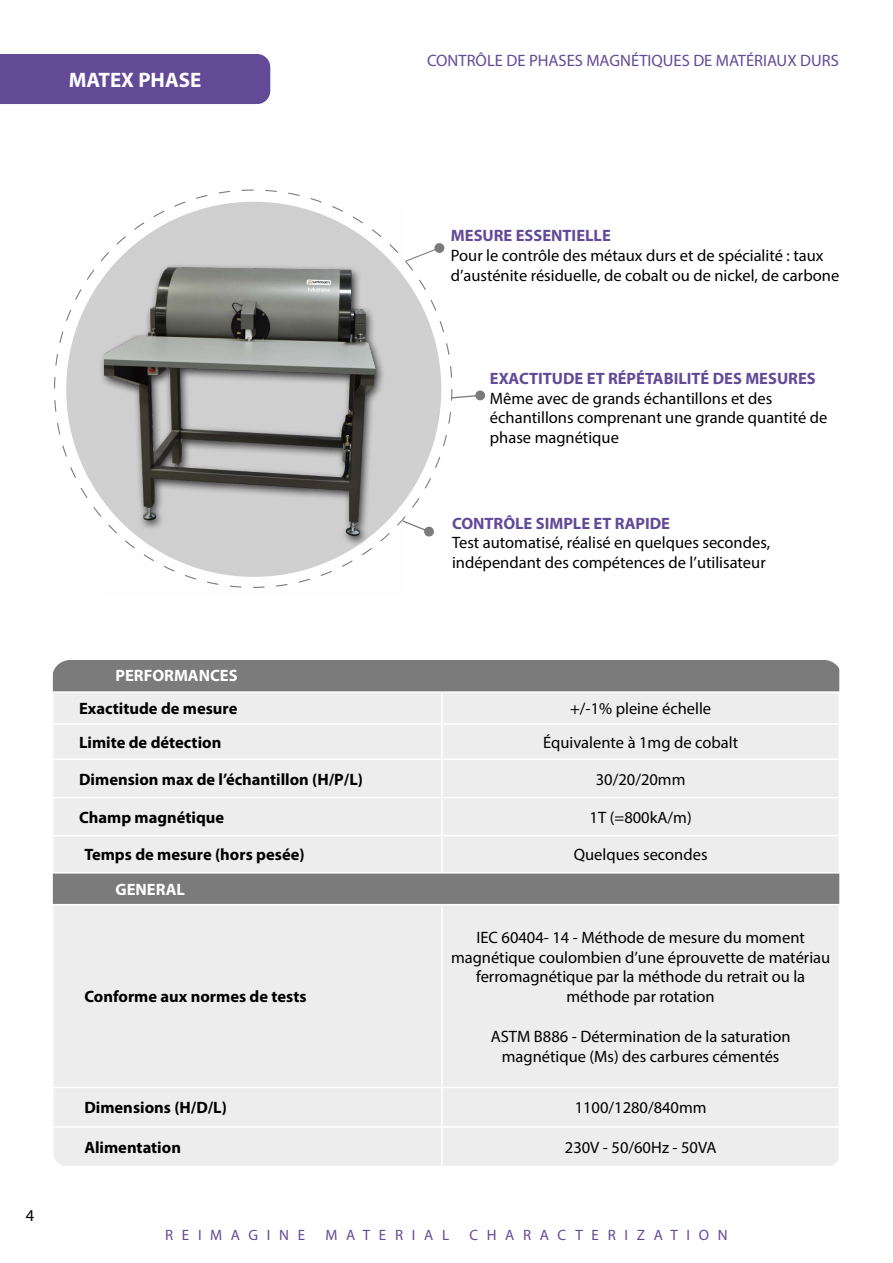
<style>
.page{position:relative;width:893px;height:1263px;background:#fff}
.page>*{position:absolute;margin:0;border:0;box-sizing:border-box;transform-origin:0 0}
.t1{font:700 21px "Myriad Pro";color:#fff}
.t2{font:16.5px/19.8px "Myriad Pro";color:#000}
.t3{font:700 16.5px "Myriad Pro";color:#000}
.t4{font:700 16.5px "Myriad Pro";color:#624a97}
.t5{font:16.5px "Myriad Pro";color:#624a97}
.t6{font:700 16.5px "Myriad Pro";color:#fff}
.t7{font:15px "Myriad Pro";letter-spacing:.58em;color:#624a97}
</style>
<div class="page">
<div style="left:0;top:54px;width:270px;height:50px;background:#624a97"></div>
<svg style="left:452px;top:395px;width:23px;height:3px"></svg>
<div style="left:475px;top:390px;width:10px;height:11px;background:#7c7b7b;border-radius:50%"></div>
<svg style="left:54px;top:190px;width:398px;height:328px"></svg>
<img style="left:105px;top:204px;width:300px;height:384px">
<svg style="left:403px;top:520px;width:31px;height:17px"></svg>
<div style="left:53px;top:660px;width:786px;height:31px;background:#7c7b7b"></div>
<div style="left:53px;top:693px;width:786px;height:473px;background:#ededed"></div>
<hr style="left:52px;top:693px;width:2px;height:30px;background:#fff">
<hr style="left:441px;top:693px;width:2px;height:30px;background:#fff">
<hr style="left:52px;top:723px;width:390px;height:2px;background:#fff">
<hr style="left:52px;top:725px;width:2px;height:33px;background:#fff">
<hr style="left:52px;top:758px;width:390px;height:2px;background:#fff">
<hr style="left:52px;top:760px;width:2px;height:37px;background:#fff">
<hr style="left:441px;top:760px;width:2px;height:37px;background:#fff">
<hr style="left:838px;top:760px;width:2px;height:37px;background:#fff">
<hr style="left:52px;top:797px;width:390px;height:1px;background:#fff">
<hr style="left:52px;top:798px;width:2px;height:37px;background:#fff">
<hr style="left:442px;top:797px;width:398px;height:1px;background:#fff">
<hr style="left:441px;top:798px;width:2px;height:37px;background:#fff">
<hr style="left:838px;top:798px;width:2px;height:37px;background:#fff">
<hr style="left:442px;top:723px;width:398px;height:2px;background:#fff">
<hr style="left:441px;top:725px;width:2px;height:33px;background:#fff">
<hr style="left:838px;top:725px;width:2px;height:33px;background:#fff">
<hr style="left:442px;top:758px;width:398px;height:2px;background:#fff">
<hr style="left:838px;top:693px;width:2px;height:30px;background:#fff">
<hr style="left:52px;top:835px;width:390px;height:1px;background:#fff">
<hr style="left:52px;top:836px;width:2px;height:36px;background:#fff">
<hr style="left:442px;top:835px;width:398px;height:1px;background:#fff">
<hr style="left:441px;top:836px;width:2px;height:36px;background:#fff">
<hr style="left:838px;top:836px;width:2px;height:36px;background:#fff">
<hr style="left:442px;top:872px;width:398px;height:1px;background:#fff">
<hr style="left:442px;top:904px;width:398px;height:1px;background:#fff">
<hr style="left:442px;top:1087px;width:398px;height:1px;background:#fff">
<hr style="left:442px;top:1126px;width:398px;height:2px;background:#fff">
<hr style="left:52px;top:905px;width:2px;height:182px;background:#fff">
<hr style="left:52px;top:1087px;width:390px;height:1px;background:#fff">
<hr style="left:52px;top:1088px;width:2px;height:38px;background:#fff">
<hr style="left:441px;top:1088px;width:2px;height:38px;background:#fff">
<hr style="left:52px;top:1126px;width:390px;height:2px;background:#fff">
<hr style="left:52px;top:1128px;width:2px;height:38px;background:#fff">
<hr style="left:441px;top:1128px;width:2px;height:38px;background:#fff">
<hr style="left:52px;top:872px;width:390px;height:1px;background:#fff">
<hr style="left:52px;top:904px;width:390px;height:1px;background:#fff">
<hr style="left:441px;top:905px;width:2px;height:182px;background:#fff">
<hr style="left:838px;top:905px;width:2px;height:182px;background:#fff">
<hr style="left:838px;top:1088px;width:2px;height:38px;background:#fff">
<hr style="left:838px;top:1128px;width:2px;height:38px;background:#fff">
<p class="t1" style="left:69px;top:66px;width:134px">MATEX PHASE</p>
<p class="t5" style="left:427px;top:51px;width:413px">CONTRÔLE DE PHASES MAGNÉTIQUES DE MATÉRIAUX DURS</p>
<p class="t2" style="left:26px;top:1206px;width:10px">4</p>
<p class="t4" style="left:451px;top:225px;width:161px">MESURE ESSENTIELLE</p>
<p class="t2" style="left:451px;top:246px;width:390px">Pour le contrôle des métaux durs et de spécialité : taux d’austénite résiduelle, de cobalt ou de nickel, de carbone</p>
<p class="t4" style="left:490px;top:367px;width:327px">EXACTITUDE ET RÉPÉTABILITÉ DES MESURES</p>
<p class="t2" style="left:490px;top:388px;width:339px">Même avec de grands échantillons et des échantillons comprenant une grande quantité de phase magnétique</p>
<p class="t4" style="left:452px;top:512px;width:220px">CONTRÔLE SIMPLE ET RAPIDE</p>
<p class="t2" style="left:452px;top:533px;width:320px">Test automatisé, réalisé en quelques secondes, indépendant des compétences de l’utilisateur</p>
<p class="t6" style="left:115px;top:665px;width:124px">PERFORMANCES</p>
<p class="t3" style="left:79px;top:698px;width:160px">Exactitude de mesure</p>
<p class="t2" style="left:570px;top:698px;width:143px">+/-1% pleine échelle</p>
<p class="t3" style="left:79px;top:731px;width:144px">Limite de détection</p>
<p class="t2" style="left:543px;top:732px;width:197px">Équivalente à 1mg de cobalt</p>
<p class="t3" style="left:79px;top:768px;width:285px">Dimension max de l’échantillon (H/P/L)</p>
<p class="t2" style="left:596px;top:769px;width:91px">30/20/20mm</p>
<p class="t3" style="left:79px;top:806px;width:147px">Champ magnétique</p>
<p class="t2" style="left:590px;top:807px;width:104px">1T (=800kA/m)</p>
<p class="t3" style="left:84px;top:844px;width:222px">Temps de mesure (hors pesée)</p>
<p class="t2" style="left:574px;top:845px;width:135px">Quelques secondes</p>
<p class="t6" style="left:116px;top:879px;width:71px">GENERAL</p>
<p class="t3" style="left:84px;top:986px;width:224px">Conforme aux normes de tests</p>
<p class="t2" style="left:451px;top:927px;width:381px;text-align:center">IEC 60404- 14 - Méthode de mesure du moment magnétique coulombien d’une éprouvette de matériau ferromagnétique par la méthode du retrait ou la méthode par rotation</p>
<p class="t2" style="left:491px;top:1026px;width:301px;text-align:center">ASTM B886 - Détermination de la saturation magnétique (Ms) des carbures cémentés</p>
<p class="t3" style="left:84px;top:1097px;width:144px">Dimensions (H/D/L)</p>
<p class="t2" style="left:575px;top:1098px;width:133px">1100/1280/840mm</p>
<p class="t3" style="left:84px;top:1137px;width:98px">Alimentation</p>
<p class="t2" style="left:565px;top:1137px;width:153px">230V - 50/60Hz - 50VA</p>
<p class="t7" style="left:165px;top:1225px;width:142px">REIMAGINE</p>
<p class="t7" style="left:325px;top:1225px;width:125px">MATERIAL</p>
<p class="t7" style="left:469px;top:1225px;width:260px">CHARACTERIZATION</p>
</div>
